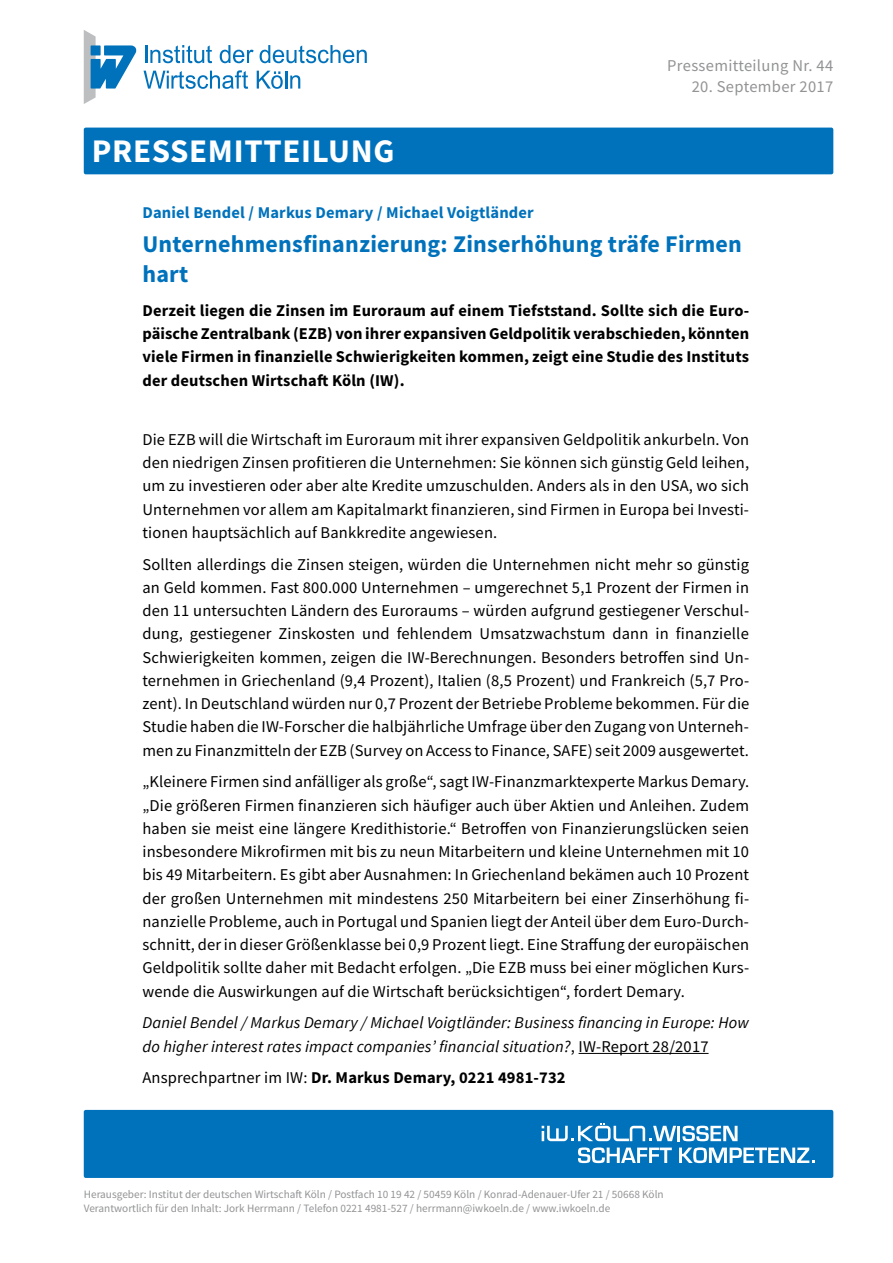
<style>
.page{position:relative;width:893px;height:1263px;background:#fff}
.page>*{position:absolute;margin:0;border:0;box-sizing:border-box;transform-origin:0 0}
.t1{font:700 33px "Source Sans Pro";letter-spacing:.02em;color:#fff}
.t2{font:700 24px/30px "Source Sans Pro";letter-spacing:.01em;color:#0072bc}
.t3{font:16.5px/23.2px "Source Sans Pro";letter-spacing:.01em;color:#000;text-align:justify}
.t4{font:700 16.5px/23.2px "Source Sans Pro";letter-spacing:.01em;color:#000;text-align:justify}
.t5{font:italic 16.5px/23.2px "Source Sans Pro";letter-spacing:.01em;color:#000}
.t6{font:700 16.5px "Source Sans Pro";letter-spacing:.01em;color:#0072bc}
.t7{font:16.5px "Source Sans Pro";letter-spacing:.02em;color:#929395}
.t8{font:11.25px/13.5px "Source Sans Pro";color:#929395}
.s1{font-style:normal}
.s2{font-weight:400}
</style>
<div class="page">
<div style="left:84px;top:128px;width:749px;height:46px;background:#0072bc;border-radius:2px"></div>
<hr style="left:579px;top:1053px;width:130px;height:1px;background:#000">
<div style="left:84px;top:1110px;width:749px;height:68px;background:#0072bc;border-radius:2px"></div>
<hr style="left:677px;top:1126px;width:3px;height:15px;background:#fff">
<svg style="left:682px;top:1126px;width:55px;height:15px"></svg>
<svg style="left:578px;top:1147px;width:94px;height:16px"></svg>
<svg style="left:679px;top:1147px;width:136px;height:16px"></svg>
<svg style="left:542px;top:1123px;width:134px;height:18px"></svg>
<svg style="left:145px;top:45px;width:67px;height:18px"></svg>
<svg style="left:220px;top:45px;width:34px;height:18px"></svg>
<svg style="left:260px;top:45px;width:107px;height:18px"></svg>
<svg style="left:144px;top:70px;width:104px;height:19px"></svg>
<svg style="left:257px;top:71px;width:43px;height:18px"></svg>
<svg style="left:84px;top:30px;width:53px;height:74px"></svg>
<h1 class="t1" style="left:92px;top:129px;width:304px">PRESSEMITTEILUNG</h1>
<p class="t7" style="left:667px;top:55px;width:168px">Pressemitteilung Nr. 44</p>
<p class="t7" style="left:692px;top:76px;width:143px">20. September 2017</p>
<p class="t6" style="left:142px;top:201px;width:393px">Daniel Bendel / Markus Demary / Michael Voigtländer</p>
<h2 class="t2" style="left:142px;top:229px;width:601px">Unternehmensfinanzierung: Zinserhöhung träfe Firmen hart</h2>
<p class="t4" style="left:142px;top:299px;width:608px">Derzeit liegen die Zinsen im Euroraum auf einem Tiefststand. Sollte sich die Euro&shy;päische Zentralbank (EZB) von ihrer expansiven Geldpolitik verabschieden, könnten viele Firmen in finanzielle Schwierigkeiten kommen, zeigt eine Studie des Instituts der deutschen Wirtschaft Köln (IW).</p>
<p class="t3" style="left:142px;top:428px;width:608px">Die EZB will die Wirtschaft im Euroraum mit ihrer expansiven Geldpolitik ankurbeln. Von den niedrigen Zinsen profitieren die Unternehmen: Sie können sich günstig Geld leihen, um zu investieren oder aber alte Kredite umzuschulden. Anders als in den USA, wo sich Unternehmen vor allem am Kapitalmarkt finanzieren, sind Firmen in Europa bei Investi&shy;tionen hauptsächlich auf Bankkredite angewiesen.</p>
<p class="t3" style="left:142px;top:552px;width:608px">Sollten allerdings die Zinsen steigen, würden die Unternehmen nicht mehr so günstig an Geld kommen. Fast 800.000 Unternehmen – umgerechnet 5,1 Prozent der Firmen in den 11 untersuchten Ländern des Euroraums – würden aufgrund gestiegener Verschul&shy;dung, gestiegener Zinskosten und fehlendem Umsatzwachstum dann in finanzielle Schwierigkeiten kommen, zeigen die IW-Berechnungen. Besonders betroffen sind Un&shy;ternehmen in Griechenland (9,4 Prozent), Italien (8,5 Prozent) und Frankreich (5,7 Pro&shy;zent). In Deutschland würden nur 0,7 Prozent der Betriebe Probleme bekommen. Für die Studie haben die IW-Forscher die halbjährliche Umfrage über den Zugang von Unterneh&shy;men zu Finanzmitteln der EZB (Survey on Access to Finance, SAFE) seit 2009 ausgewertet.</p>
<p class="t3" style="left:142px;top:770px;width:608px">„Kleinere Firmen sind anfälliger als große“, sagt IW-Finanzmarktexperte Markus Demary. „Die größeren Firmen finanzieren sich häufiger auch über Aktien und Anleihen. Zudem haben sie meist eine längere Kredithistorie.“ Betroffen von Finanzierungslücken seien insbesondere Mikrofirmen mit bis zu neun Mitarbeitern und kleine Unternehmen mit 10 bis 49 Mitarbeitern. Es gibt aber Ausnahmen: In Griechenland bekämen auch 10 Prozent der großen Unternehmen mit mindestens 250 Mitarbeitern bei einer Zinserhöhung fi&shy;nanzielle Probleme, auch in Portugal und Spanien liegt der Anteil über dem Euro-Durch&shy;schnitt, der in dieser Größenklasse bei 0,9 Prozent liegt. Eine Straffung der europäischen Geldpolitik sollte daher mit Bedacht erfolgen. „Die EZB muss bei einer möglichen Kurs&shy;wende die Auswirkungen auf die Wirtschaft berücksichtigen“, fordert Demary.</p>
<p class="t5" style="left:142px;top:1011px;width:608px">Daniel Bendel / Markus Demary / Michael Voigtländer: Business financing in Europe: How do higher interest rates impact companies’ financial situation?<span class="s1">, IW-Report 28/2017</span></p>
<p class="t4" style="left:142px;top:1066px;width:425px"><span class="s2">Ansprechpartner im IW:</span> Dr. Markus Demary, 0221 4981-732</p>
<p class="t8" style="left:84px;top:1188px;width:581px">Herausgeber: Institut der deutschen Wirtschaft Köln / Postfach 10 19 42 / 50459 Köln / Konrad-Adenauer-Ufer 21 / 50668 Köln<br>Verantwortlich für den Inhalt: Jork Herrmann / Telefon 0221 4981-527 / herrmann@iwkoeln.de / www.iwkoeln.de</p>
</div>
